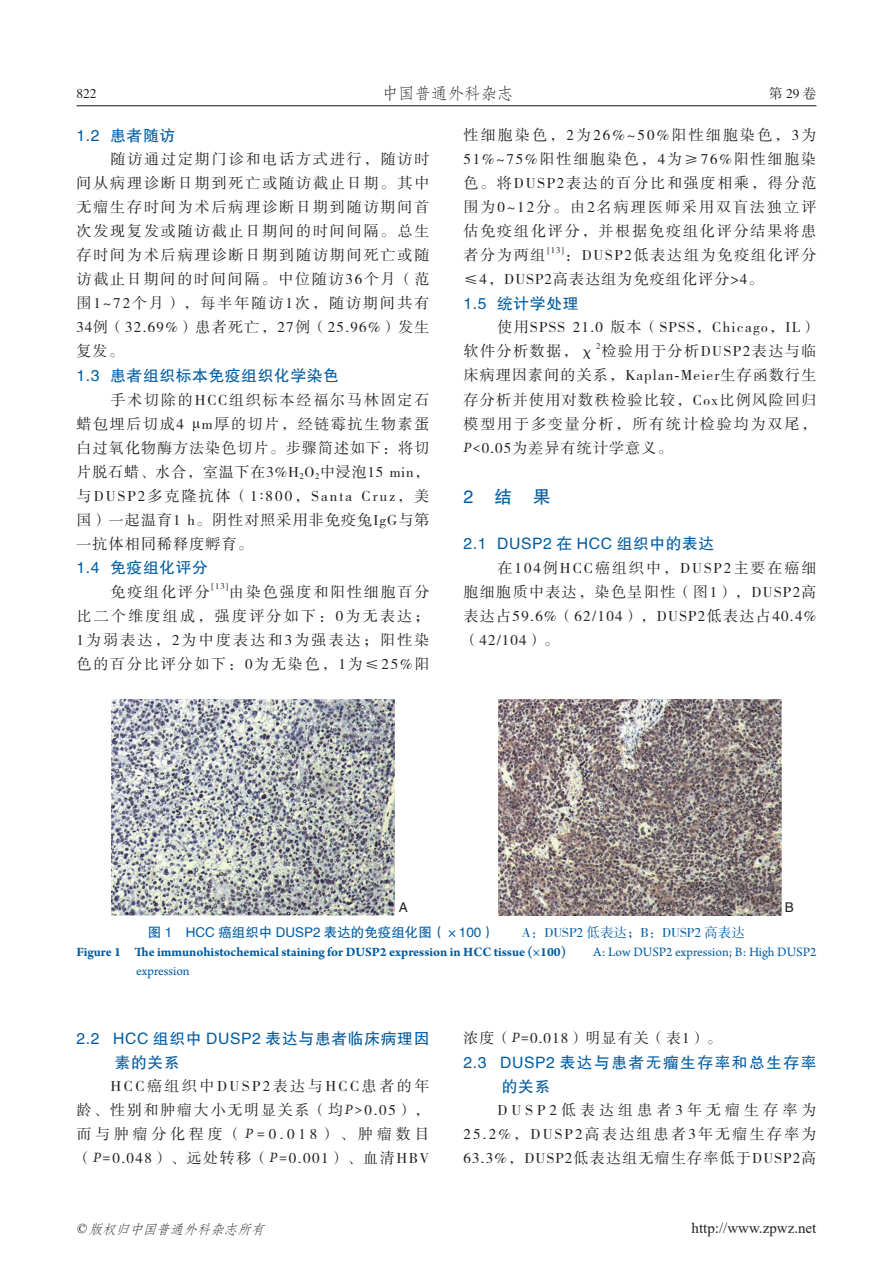
<style>
.page{position:relative;width:893px;height:1263px;background:#fff}
.page>*{position:absolute;margin:0;border:0;box-sizing:border-box;transform-origin:0 0}
.t1{font:18px "FZHTK GBK1 0";color:#015ca3}
.t2{font:16.5px "FZFSK GBK1 0";color:#231f20}
.t3{font:15.75px/24px "FZHTK GBK1 0";letter-spacing:.04em;color:#015ca3}
.t4{font:15.75px/24px "FZHTK GBK1 0";letter-spacing:.095em;color:#015ca3}
.t5{font:15px/24px "FZSSK GBK1 0";letter-spacing:.12em;color:#231f20;text-align:justify}
.t6{font:15px/24px "FZSSK GBK1 0";letter-spacing:.095em;color:#231f20}
.t7{font:15px/24px "FZSSK GBK1 0";letter-spacing:.09em;color:#231f20}
.t8{font:15px "FZSSK GBK1 0";letter-spacing:.075em;color:#231f20}
.t9{font:15px "Times New Roman";color:#231f20}
.t10{font:700 13.5px/19.6px "Arno Pro";color:#015ca3}
.t11{font:13.5px "FZHTK GBK1 0";color:#015ca3}
.t12{font:italic 13.5px "FZFSK GBK1 0";color:#231f20}
.t13{font:13.5px "FZSSK GBK1 0";color:#231f20}
.t14{font:13.5px "FZHTK GBK1 0";color:#231f20}
.t15{font:8.7px "FZSSK GBK1 0";color:#231f20}
.s1{font-family:"Times New Roman"}
.s2{font-family:"Arno Pro";font-style:italic}
.s3{font-family:"FZSSK GBK1 0"}
.s4{font-family:"Adobe Song Std";font-weight:300}
.s5{font-weight:400}
</style>
<div class="page">
<hr style="left:77px;top:105px;width:739px;height:1px;background:#231f20">
<img style="left:111px;top:699px;width:284px;height:216px">
<img style="left:498px;top:699px;width:284px;height:216px">
<p class="t13" style="left:77px;top:87px;width:22px">822</p>
<p class="t2" style="left:382px;top:85px;width:133px">中国普通外科杂志</p>
<p class="t13" style="left:769px;top:87px;width:49px">第29卷</p>
<p class="t3" style="left:77px;top:124px;width:100px">1.2 患者随访</p>
<p class="t5" style="left:77px;top:148px;width:355px;text-indent:34px">随访通过定期门诊和电话方式进行，随访时间从病理诊断日期到死亡或随访截止日期。其中无瘤生存时间为术后病理诊断日期到随访期间首次发现复发或随访截止日期间的时间间隔。总生存时间为术后病理诊断日期到随访期间死亡或随访截止日期间的时间间隔。中位随访36个月（范围1~72个月），每半年随访1次，随访期间共有34例（32.69%）患者死亡，27例（25.96%）发生复发。</p>
<p class="t3" style="left:77px;top:364px;width:264px">1.3 患者组织标本免疫组织化学染色</p>
<p class="t5" style="left:77px;top:388px;width:354px;text-indent:34px">手术切除的HCC组织标本经福尔马林固定石蜡包埋后切成4 <span class="s1">μ</span>m厚的切片，经链霉抗生物素蛋白过氧化物酶方法染色切片。步骤简述如下：将切片脱石蜡、水合，室温下在3%H<sub>2</sub>O<sub>2</sub>中浸泡15 min，与DUSP2多克隆抗体（1:800，Santa Cruz，美国）一起温育1 h。阴性对照采用非免疫兔IgG与第一抗体相同稀释度孵育。</p>
<p class="t3" style="left:77px;top:556px;width:133px">1.4 免疫组化评分</p>
<p class="t5" style="left:111px;top:580px;width:101px">免疫组化评分</p>
<p class="t15" style="left:212px;top:582px;width:18px">[13]</p>
<p class="t5" style="left:77px;top:580px;width:355px;text-indent:153px">由染色强度和阳性细胞百分比二个维度组成，强度评分如下：0为无表达；1为弱表达，2为中度表达和3为强表达；阳性染色的百分比评分如下：0为无染色，1为≤25%阳</p>
<p class="t5" style="left:463px;top:124px;width:355px">性细胞染色，2为26%~50%阳性细胞染色，3为51%~75%阳性细胞染色，4为≥76%阳性细胞染色。将DUSP2表达的百分比和强度相乘，得分范围为0~12分。由2名病理医师采用双盲法独立评估免疫组化评分，并根据免疫组化评分结果将患者分为两组</p>
<p class="t15" style="left:547px;top:246px;width:18px">[13]</p>
<p class="t6" style="left:463px;top:244px;width:354px;text-indent:101px">：DUSP2低表达组为免疫组化评分≤4，DUSP2高表达组为免疫组化评分&gt;4。</p>
<p class="t3" style="left:463px;top:292px;width:116px">1.5 统计学处理</p>
<p class="t7" style="left:463px;top:316px;width:354px;text-indent:34px">使用SPSS 21.0 版本（SPSS，Chicago，IL）软件分析数据，χ</p>
<p class="t15" style="left:596px;top:342px;width:6px">2</p>
<p class="t5" style="left:463px;top:340px;width:354px;text-indent:138px">检验用于分析DUSP2表达与临床病理因素间的关系，Kaplan<span class="s1">-</span>Meier生存函数行生存分析并使用对数秩检验比较，Cox比例风险回归模型用于多变量分析，所有统计检验均为双尾，<span class="s2">P&lt;</span>0.05为差异有统计学意义。</p>
<p class="t1" style="left:463px;top:487px;width:89px">2　结　果</p>
<p class="t3" style="left:463px;top:532px;width:252px">2.1 DUSP2 在 HCC 组织中的表达</p>
<p class="t5" style="left:463px;top:556px;width:354px;text-indent:34px">在104例HCC癌组织中，DUSP2主要在癌细胞细胞质中表达，染色呈阳性（图1），DUSP2高表达占59.6%（62/104），DUSP2低表达占40.4%（42/104）。</p>
<p class="t14" style="left:399px;top:900px;width:10px">A</p>
<p class="t14" style="left:785px;top:900px;width:10px">B</p>
<p class="t11" style="left:148px;top:925px;width:598px">图 1　HCC 癌组织中 DUSP2 表达的免疫组化图（×100）　　<span class="s3">A：DUSP2 低表达；B：DUSP2 高表达</span></p>
<p class="t10" style="left:136px;top:943px;width:682px;text-indent:-60px">Figure 1 The immunohistochemical staining for DUSP2 expression in HCC tissue (×100)<span class="s4">　　</span><span class="s5">A: Low DUSP2 expression; B: High DUSP2 expression</span></p>
<p class="t3" style="left:115px;top:1026px;width:316px;text-indent:-38px">2.2 HCC 组织中 DUSP2 表达与患者临床病理因素的关系</p>
<p class="t5" style="left:77px;top:1075px;width:354px;text-indent:34px">HCC癌组织中DUSP2表达与HCC患者的年龄、性别和肿瘤大小无明显关系（均<span class="s2">P&gt;</span>0.05），而与肿瘤分化程度（<span class="s2">P=</span>0.018）、肿瘤数目（<span class="s2">P=</span>0.048）、远处转移（<span class="s2">P=</span>0.001）、血清HBV</p>
<p class="t8" style="left:463px;top:1030px;width:260px">浓度（<span class="s2">P=</span>0.018）明显有关（表1）。</p>
<p class="t4" style="left:502px;top:1050px;width:316px;text-indent:-38px">2.3 DUSP2 表达与患者无瘤生存率和总生存率的关系</p>
<p class="t5" style="left:463px;top:1099px;width:355px;text-indent:34px">DUSP2低表达组患者3年无瘤生存率为25.2%，DUSP2高表达组患者3年无瘤生存率为63.3%，DUSP2低表达组无瘤生存率低于DUSP2高</p>
<p class="t12" style="left:76px;top:1221px;width:194px"><span class="s1">©</span> 版权归中国普通外科杂志所有</p>
<p class="t9" style="left:692px;top:1217px;width:126px">http://www.zpwz.net</p>
</div>
